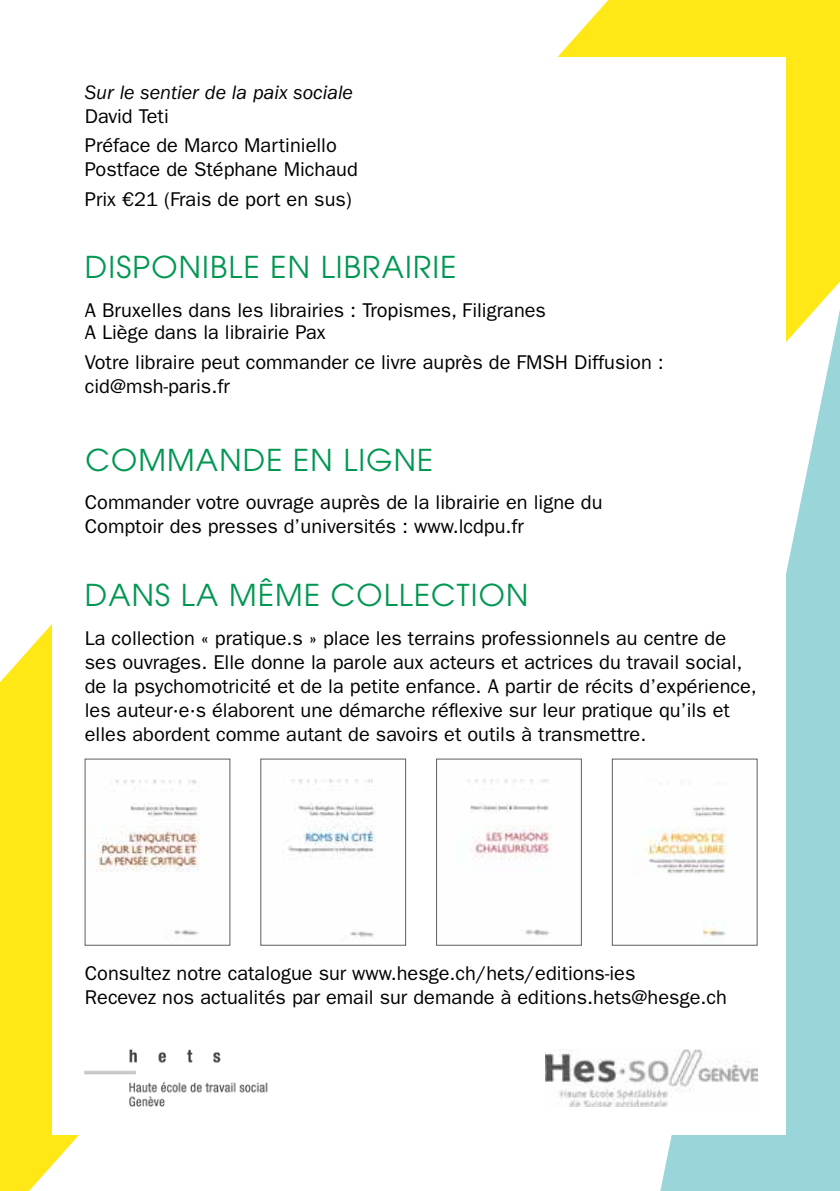
<style>
.page{position:relative;width:840px;height:1191px;background:#fff}
.page>*{position:absolute;margin:0;border:0;box-sizing:border-box;transform-origin:0 0}
.t1{font:30px "ITC Avant Garde Std";letter-spacing:.04em;color:#009752}
.t2{font:20px/24px "ITC Franklin Gothic Std";color:#000}
.t3{font:italic 20px "ITC Franklin Gothic Std";color:#000}
</style>
<div class="page">
<svg style="left:0;top:624px;width:79px;height:567px;background:#ffea2c"></svg>
<svg style="left:557px;top:0;width:152px;height:1191px"></svg>
<svg style="left:709px;top:0;width:130px;height:1191px;background:#c2dfa4"></svg>
<div style="left:52px;top:57px;width:733px;height:1077px;background:#fff"></div>
<img style="left:96px;top:780px;width:104px;height:155px">
<img style="left:288px;top:779px;width:88px;height:159px">
<img style="left:467px;top:779px;width:85px;height:157px">
<img style="left:645px;top:805px;width:82px;height:131px">
<img style="left:85px;top:1049px;width:183px;height:57px">
<img style="left:545px;top:1049px;width:212px;height:57px">
<p class="t3" style="left:85px;top:81px;width:269px">Sur le sentier de la paix sociale</p>
<p class="t2" style="left:85px;top:101px;width:253px;line-height:29.6px">David Teti<br>Préface de Marco Martiniello</p>
<p class="t2" style="left:85px;top:155px;width:274px;line-height:29.6px">Postface de Stéphane Michaud<br>Prix €21 (Frais de port en sus)</p>
<h1 class="t1" style="left:85px;top:249px;width:373px">DISPONIBLE EN LIBRAIRIE</h1>
<p class="t2" style="left:85px;top:300px;width:462px;line-height:22px">A Bruxelles dans les librairies : Tropismes, Filigranes<br>A Liège dans la librairie Pax</p>
<p class="t2" style="left:85px;top:350px;width:580px">Votre libraire peut commander ce livre auprès de FMSH Diffusion : cid@msh-paris.fr</p>
<h1 class="t1" style="left:85px;top:441px;width:349px">COMMANDE EN LIGNE</h1>
<p class="t2" style="left:85px;top:491px;width:519px">Commander votre ouvrage auprès de la librairie en ligne du<br>Comptoir des presses d’universités : www.lcdpu.fr</p>
<h1 class="t1" style="left:85px;top:576px;width:445px">DANS LA MÊME COLLECTION</h1>
<p class="t2" style="left:85px;top:626px;width:673px">La collection « pratique.s » place les terrains professionnels au centre de ses ouvrages. Elle donne la parole aux acteurs et actrices du travail social, de la psychomotricité et de la petite enfance. A partir de récits d’expérience, les auteur·e·s élaborent une démarche réflexive sur leur pratique qu’ils et elles abordent comme autant de savoirs et outils à transmettre.</p>
<p class="t2" style="left:85px;top:961px;width:643px">Consultez notre catalogue sur www.hesge.ch/hets/editions-ies<br>Recevez nos actualités par email sur demande à editions.hets@hesge.ch</p>
</div>
